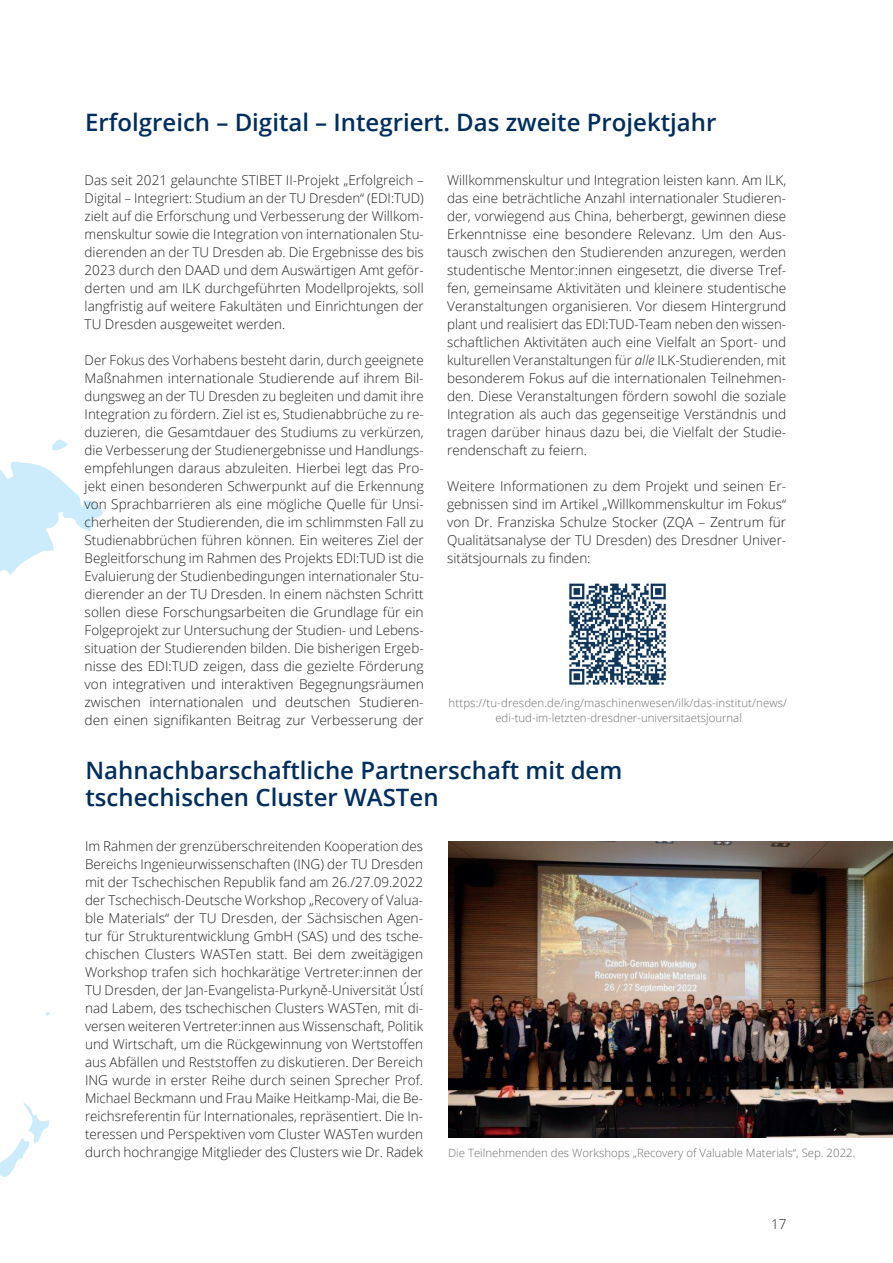
<style>
.page{position:relative;width:893px;height:1263px;background:#fff}
.page>*{position:absolute;margin:0;border:0;box-sizing:border-box;transform-origin:0 0}
.t1{font:600 24px/27px "Open Sans";color:#002e5e}
.t2{font:300 13.5px/18px "Open Sans";color:#231f20;text-align:justify}
.t3{font:300 11.4px/15px "Open Sans";color:#6c6d70;text-align:center}
.s1{font-style:italic}
</style>
<div class="page">
<svg style="left:0;top:461px;width:103px;height:555px"></svg>
<svg style="left:0;top:1103px;width:50px;height:74px"></svg>
<svg style="left:52px;top:439px;width:16px;height:12px"></svg>
<svg style="left:45px;top:1012px;width:5px;height:3px"></svg>
<img style="left:569px;top:583px;width:97px;height:102px">
<img style="left:448px;top:841px;width:445px;height:296px">
<h1 class="t1" style="left:85px;top:108px;width:633px">Erfolgreich – Digital – Integriert. Das zweite Projektjahr</h1>
<p class="t2" style="left:85px;top:170px;width:341px">Das seit 2021 gelaunchte STIBET II-Projekt „Erfolgreich – Digital – Integriert: Studium an der TU Dresden“ (EDI:TUD) zielt auf die Erforschung und Verbesserung der Willkom&shy;menskultur sowie die Integration von internationalen Stu&shy;dierenden an der TU Dresden ab. Die Ergebnisse des bis 2023 durch den DAAD und dem Auswärtigen Amt geför&shy;derten und am ILK durchgeführten Modellprojekts, soll langfristig auf weitere Fakultäten und Einrichtungen der TU Dresden ausgeweitet werden.</p>
<p class="t2" style="left:85px;top:350px;width:341px">Der Fokus des Vorhabens besteht darin, durch geeignete Maßnahmen internationale Studierende auf ihrem Bil&shy;dungsweg an der TU Dresden zu begleiten und damit ihre Integration zu fördern. Ziel ist es, Studienabbrüche zu re&shy;duzieren, die Gesamtdauer des Studiums zu verkürzen, die Verbesserung der Studienergebnisse und Handlungs&shy;empfehlungen daraus abzuleiten. Hierbei legt das Pro&shy;jekt einen besonderen Schwerpunkt auf die Erkennung von Sprachbarrieren als eine mögliche Quelle für Unsi&shy;cherheiten der Studierenden, die im schlimmsten Fall zu Studienabbrüchen führen können. Ein weiteres Ziel der Begleitforschung im Rahmen des Projekts EDI:TUD ist die Evaluierung der Studienbedingungen internationaler Stu&shy;dierender an der TU Dresden. In einem nächsten Schritt sollen diese Forschungsarbeiten die Grundlage für ein Folgeprojekt zur Untersuchung der Studien- und Lebens&shy;situation der Studierenden bilden. Die bisherigen Ergeb&shy;nisse des EDI:TUD zeigen, dass die gezielte Förderung von integrativen und interaktiven Begegnungsräumen zwischen internationalen und deutschen Studieren&shy;den einen signifikanten Beitrag zur Verbesserung der</p>
<p class="t2" style="left:447px;top:170px;width:341px">Willkommenskultur und Integration leisten kann. Am ILK, das eine beträchtliche Anzahl internationaler Studieren&shy;der, vorwiegend aus China, beherbergt, gewinnen diese Erkenntnisse eine besondere Relevanz. Um den Aus&shy;tausch zwischen den Studierenden anzuregen, werden studentische Mentor:innen eingesetzt, die diverse Tref&shy;fen, gemeinsame Aktivitäten und kleinere studentische Veranstaltungen organisieren. Vor diesem Hintergrund plant und realisiert das EDI:TUD-Team neben den wissen&shy;schaftlichen Aktivitäten auch eine Vielfalt an Sport- und kulturellen Veranstaltungen für <span class="s1">alle</span> ILK-Studierenden, mit besonderem Fokus auf die internationalen Teilnehmen&shy;den. Diese Veranstaltungen fördern sowohl die soziale Integration als auch das gegenseitige Verständnis und tragen darüber hinaus dazu bei, die Vielfalt der Studie&shy;rendenschaft zu feiern.</p>
<p class="t2" style="left:447px;top:476px;width:341px">Weitere Informationen zu dem Projekt und seinen Er&shy;gebnissen sind im Artikel „Willkommenskultur im Fokus“ von Dr. Franziska Schulze Stocker (ZQA – Zentrum für Qualitätsanalyse der TU Dresden) des Dresdner Univer&shy;sitätsjournals zu finden:</p>
<p class="t3" style="left:449px;top:695px;width:340px">https://tu-dresden.de/ing/maschinenwesen/ilk/das-institut/news/ edi-tud-im-letzten-dresdner-universitaetsjournal</p>
<h1 class="t1" style="left:85px;top:756px;width:538px">Nahnachbarschaftliche Partnerschaft mit dem tschechischen Cluster WASTen</h1>
<p class="t2" style="left:85px;top:836px;width:340px">Im Rahmen der grenzüberschreitenden Kooperation des Bereichs Ingenieurwissenschaften (ING) der TU Dresden mit der Tschechischen Republik fand am 26./27.09.2022 der Tschechisch-Deutsche Workshop „Recovery of Valua&shy;ble Materials“ der TU Dresden, der Sächsischen Agen&shy;tur für Strukturentwicklung GmbH (SAS) und des tsche&shy;chischen Clusters WASTen statt. Bei dem zweitägigen Workshop trafen sich hochkarätige Vertreter:innen der TU Dresden, der Jan-Evangelista-Purkyně-Universität Ústí nad Labem, des tschechischen Clusters WASTen, mit di&shy;versen weiteren Vertreter:innen aus Wissenschaft, Politik und Wirtschaft, um die Rückgewinnung von Wertstoffen aus Abfällen und Reststoffen zu diskutieren. Der Bereich ING wurde in erster Reihe durch seinen Sprecher Prof.<br>Michael Beckmann und Frau Maike Heitkamp-Mai, die Be&shy;reichsreferentin für Internationales, repräsentiert. Die In&shy;teressen und Perspektiven vom Cluster WASTen wurden durch hochrangige Mitglieder des Clusters wie Dr. Radek</p>
<p class="t3" style="left:448px;top:1145px;width:409px">Die Teilnehmenden des Workshops „Recovery of Valuable Materials“, Sep. 2022.</p>
<p class="t2" style="left:771px;top:1214px;width:17px">17</p>
</div>
